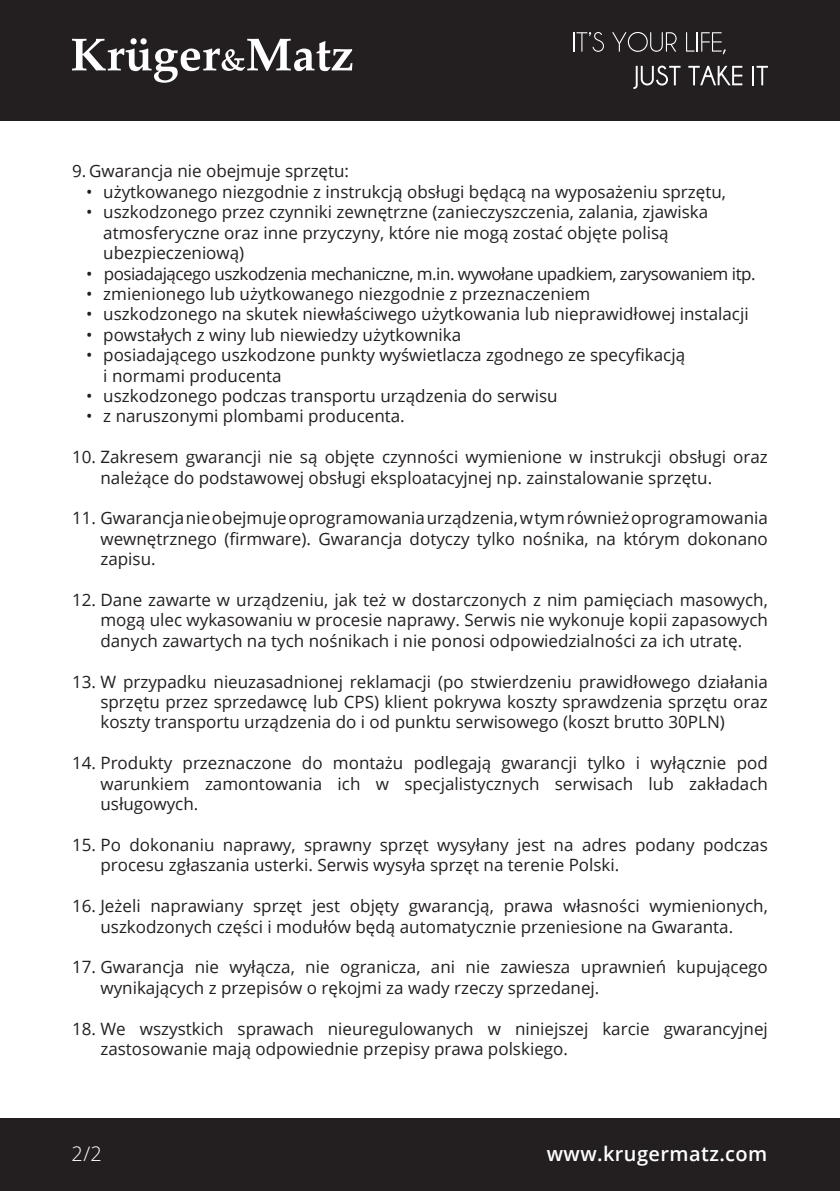
<style>
.page{position:relative;width:840px;height:1191px;background:#fff}
.page>*{position:absolute;margin:0;border:0;box-sizing:border-box;transform-origin:0 0}
.t1{font:600 20px "Open Sans";letter-spacing:.02em;color:#fff}
.t2{font:300 20px "Open Sans";color:#fff}
.t3{font:17px/20.4px "Open Sans";color:#231f20}
.t4{font:17px "Open Sans";letter-spacing:-.03em;color:#231f20}
</style>
<div class="page">
<div style="left:0;top:0;width:839px;height:121px;background:#231f20"></div>
<div style="left:0;top:1119px;width:839px;height:72px;background:#231f20"></div>
<svg style="left:72px;top:38px;width:280px;height:45px"></svg>
<svg style="left:573px;top:32px;width:30px;height:20px"></svg>
<svg style="left:612px;top:32px;width:64px;height:20px"></svg>
<svg style="left:686px;top:32px;width:39px;height:22px"></svg>
<svg style="left:633px;top:66px;width:47px;height:23px"></svg>
<svg style="left:688px;top:66px;width:54px;height:19px"></svg>
<svg style="left:752px;top:66px;width:15px;height:19px"></svg>
<p class="t3" style="left:72px;top:161px;width:278px">9. Gwarancja nie obejmuje sprzętu:</p>
<p class="t3" style="left:86px;top:181px;width:641px">• użytkowanego niezgodnie z instrukcją obsługi będącą na wyposażeniu sprzętu,</p>
<p class="t3" style="left:103px;top:201px;width:606px;text-indent:-17px">• uszkodzonego przez czynniki zewnętrzne (zanieczyszczenia, zalania, zjawiska atmosferyczne oraz inne przyczyny, które nie mogą zostać objęte polisą ubezpieczeniową)</p>
<p class="t4" style="left:86px;top:262px;width:670px">• posiadającego uszkodzenia mechaniczne, m.in. wywołane upadkiem, zarysowaniem itp.</p>
<p class="t3" style="left:86px;top:283px;width:505px">• zmienionego lub użytkowanego niezgodnie z przeznaczeniem</p>
<p class="t3" style="left:86px;top:303px;width:663px">• uszkodzonego na skutek niewłaściwego użytkowania lub nieprawidłowej instalacji</p>
<p class="t3" style="left:86px;top:324px;width:376px">• powstałych z winy lub niewiedzy użytkownika</p>
<p class="t3" style="left:103px;top:344px;width:583px;text-indent:-17px">• posiadającego uszkodzone punkty wyświetlacza zgodnego ze specyfikacją i normami producenta</p>
<p class="t3" style="left:86px;top:385px;width:472px">• uszkodzonego podczas transportu urządzenia do serwisu</p>
<p class="t3" style="left:86px;top:405px;width:320px">• z naruszonymi plombami producenta.</p>
<p class="t3" style="left:100px;top:446px;width:668px;text-indent:-28px">10. Zakresem gwarancji nie są objęte czynności wymienione w instrukcji obsługi oraz należące do podstawowej obsługi eksploatacyjnej np. zainstalowanie sprzętu.</p>
<p class="t3" style="left:100px;top:507px;width:668px;text-align:justify;text-indent:-28px">11. Gwarancja nie obejmuje oprogramowania urządzenia, w tym również oprogramowania wewnętrznego (firmware). Gwarancja dotyczy tylko nośnika, na którym dokonano zapisu.</p>
<p class="t3" style="left:100px;top:589px;width:668px;text-align:justify;text-indent:-28px">12. Dane zawarte w urządzeniu, jak też w dostarczonych z nim pamięciach masowych, mogą ulec wykasowaniu w procesie naprawy. Serwis nie wykonuje kopii zapasowych danych zawartych na tych nośnikach i nie ponosi odpowiedzialności za ich utratę.</p>
<p class="t3" style="left:100px;top:671px;width:668px;text-align:justify;text-indent:-28px">13. W przypadku nieuzasadnionej reklamacji (po stwierdzeniu prawidłowego działania sprzętu przez sprzedawcę lub CPS) klient pokrywa koszty sprawdzenia sprzętu oraz koszty transportu urządzenia do i od punktu serwisowego (koszt brutto 30PLN)</p>
<p class="t3" style="left:100px;top:752px;width:668px;text-align:justify;text-indent:-28px">14. Produkty przeznaczone do montażu podlegają gwarancji tylko i wyłącznie pod warunkiem zamontowania ich w specjalistycznych serwisach lub zakładach usługowych.</p>
<p class="t3" style="left:100px;top:834px;width:668px;text-indent:-28px">15. Po dokonaniu naprawy, sprawny sprzęt wysyłany jest na adres podany podczas procesu zgłaszania usterki. Serwis wysyła sprzęt na terenie Polski.</p>
<p class="t3" style="left:72px;top:895px;width:697px;text-align:center">16. Jeżeli naprawiany sprzęt jest objęty gwarancją, prawa własności wymienionych, uszkodzonych części i modułów będą automatycznie przeniesione na Gwaranta.</p>
<p class="t3" style="left:100px;top:956px;width:668px;text-indent:-28px">17. Gwarancja nie wyłącza, nie ogranicza, ani nie zawiesza uprawnień kupującego wynikających z przepisów o rękojmi za wady rzeczy sprzedanej.</p>
<p class="t3" style="left:100px;top:1017px;width:668px;text-indent:-28px">18. We wszystkich sprawach nieuregulowanych w niniejszej karcie gwarancyjnej zastosowanie mają odpowiednie przepisy prawa polskiego.</p>
<p class="t2" style="left:71px;top:1140px;width:32px">2/2</p>
<p class="t1" style="left:546px;top:1140px;width:222px">www.krugermatz.com</p>
</div>
